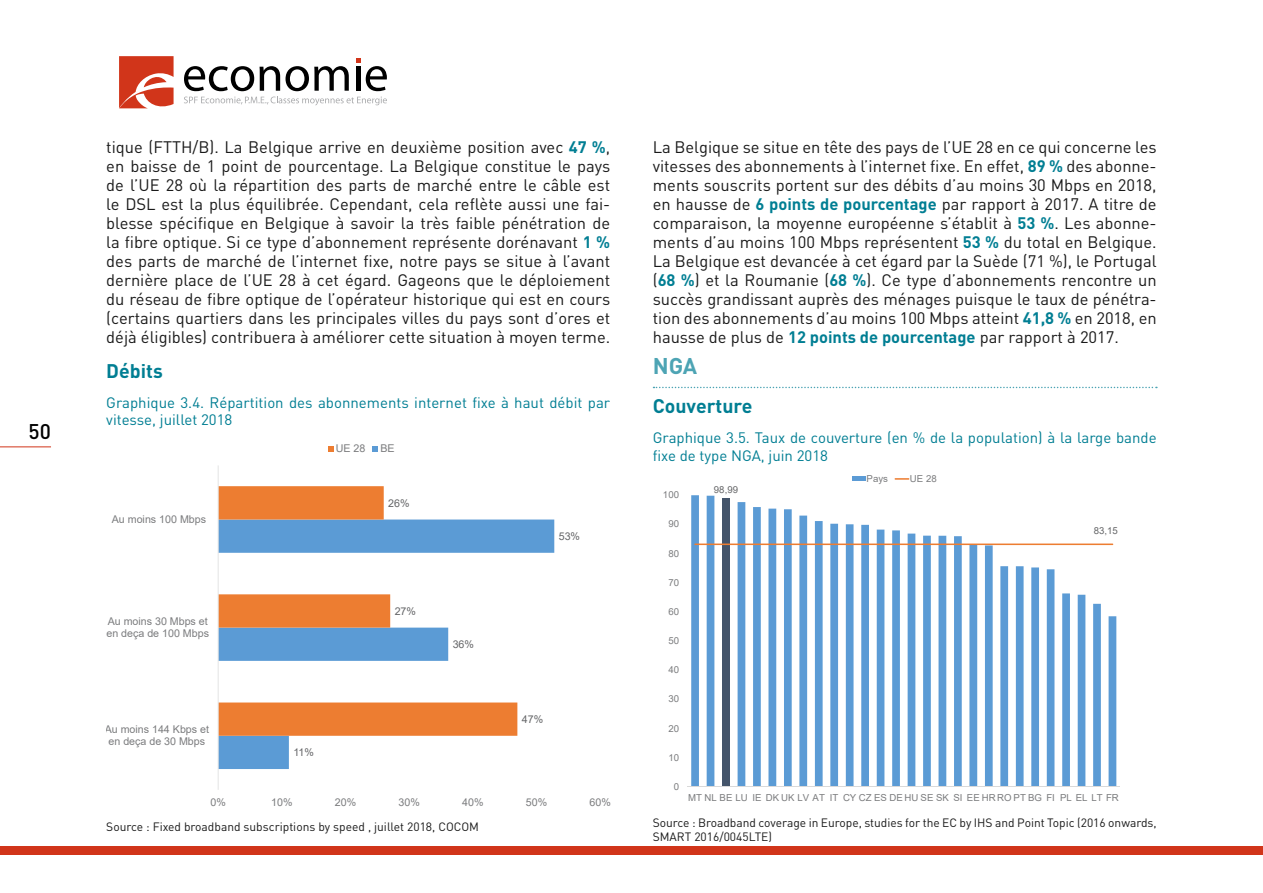
<style>
.page{position:relative;width:1263px;height:893px;background:#fff}
.page>*{position:absolute;margin:0;border:0;box-sizing:border-box;transform-origin:0 0}
.T2{font:700 22.5px "DIN Pro";color:#4da4b4}
.t1{font:500 21px "DIN Pro";color:#000}
.t2{font:700 19.5px "DIN Pro";color:#007e93}
.t3{font:16.5px/18.9px "DIN Pro";color:#1a1a1a;text-align:justify}
.Titre_graphique{font:15px/17.2px "DIN Pro";color:#007e93}
.bron{font:12px/13.8px "DIN Pro";color:#1a1a1a}
.t4{font:10.65px/12.3px "Arial";color:#7b7c7e;text-align:center}
.t5{font:10.65px "Arial";color:#646567}
.t6{font:9.6px "Arial";color:#7b7c7e}
.t7{font:9.6px "Arial";color:#646567}
.s1{font-weight:700;color:#007e93}
</style>
<div class="page">
<div style="left:0;top:846px;width:1263px;height:9px;background:#d1351a"></div>
<hr style="left:0;top:446px;width:51px;height:1px;background:#d1351a">
<svg style="left:119px;top:56px;width:55px;height:53px"></svg>
<svg style="left:184px;top:58px;width:203px;height:47px"></svg>
<svg style="left:219px;top:519px;width:335px;height:250px"></svg>
<svg style="left:219px;top:486px;width:298px;height:250px"></svg>
<hr style="left:218px;top:465px;width:1px;height:325px;background:#e3e4e4">
<svg style="left:328px;top:446px;width:5px;height:6px"></svg>
<svg style="left:373px;top:446px;width:5px;height:6px"></svg>
<svg style="left:653px;top:387px;width:504px;height:1px"></svg>
<svg style="left:691px;top:495px;width:425px;height:292px"></svg>
<hr style="left:687px;top:787px;width:433px;height:1px;background:#d9d9d9">
<hr style="left:694px;top:543px;width:419px;height:2px;background:#ed7d31">
<div style="left:852px;top:476px;width:13px;height:5px;background:#5b9bd5"></div>
<svg style="left:894px;top:478px;width:15px;height:2px"></svg>
<p class="t1" style="left:29px;top:417px;width:24px">50</p>
<p class="t3" style="left:106px;top:137px;width:505px">tique (FTTH/B). La Belgique arrive en deuxième position avec <span class="s1">47 %</span>, en baisse de 1 point de pourcentage. La Belgique constitue le pays de l’UE 28 où la répartition des parts de marché entre le câble est le DSL est la plus équilibrée. Cependant, cela reflète aussi une fai&shy;blesse spécifique en Belgique à savoir la très faible pénétration de la fibre optique. Si ce type d’abonnement représente dorénavant <span class="s1">1 % </span>des parts de marché de l’internet fixe, notre pays se situe à l’avant dernière place de l’UE 28 à cet égard. Gageons que le déploiement du réseau de fibre optique de l’opérateur historique qui est en cours (certains quartiers dans les principales villes du pays sont d’ores et déjà éligibles) contribuera à améliorer cette situation à moyen terme.</p>
<p class="t2" style="left:106px;top:358px;width:58px">Débits</p>
<p class="Titre_graphique" style="left:106px;top:393px;width:505px">Graphique 3.4. Répartition des abonnements internet fixe à haut débit par vitesse, juillet 2018</p>
<p class="t4" style="left:336px;top:442px;width:31px">UE 28</p>
<p class="t4" style="left:380px;top:442px;width:16px">BE</p>
<p class="t4" style="left:112px;top:513px;width:96px">Au moins 100 Mbps</p>
<p class="t4" style="left:106px;top:615px;width:104px;text-align:left">Au moins 30 Mbps et en deça de 100 Mbps</p>
<p class="t4" style="left:105px;top:723px;width:106px">Au moins 144 Kbps et en deça de 30 Mbps</p>
<p class="t5" style="left:293px;top:745px;width:22px">11%</p>
<p class="t5" style="left:388px;top:496px;width:23px">26%</p>
<p class="t5" style="left:395px;top:604px;width:23px">27%</p>
<p class="t5" style="left:453px;top:637px;width:23px">36%</p>
<p class="t5" style="left:559px;top:529px;width:23px">53%</p>
<p class="t5" style="left:522px;top:712px;width:23px">47%</p>
<p class="t4" style="left:210px;top:796px;width:17px">0%</p>
<p class="t4" style="left:271px;top:796px;width:23px">10%</p>
<p class="t4" style="left:335px;top:796px;width:23px">20%</p>
<p class="t4" style="left:399px;top:796px;width:23px">30%</p>
<p class="t4" style="left:462px;top:796px;width:23px">40%</p>
<p class="t4" style="left:526px;top:796px;width:23px">50%</p>
<p class="t4" style="left:590px;top:796px;width:23px">60%</p>
<p class="bron" style="left:106px;top:819px;width:374px">Source : Fixed broadband subscriptions by speed , juillet 2018, COCOM</p>
<p class="t3" style="left:653px;top:137px;width:505px">La Belgique se situe en tête des pays de l’UE 28 en ce qui concerne les vitesses des abonnements à l’internet fixe. En effet, <span class="s1">89 %</span> des abonne&shy;ments souscrits portent sur des débits d’au moins 30 Mbps en 2018, en hausse de <span class="s1">6 points de pourcentage</span> par rapport à 2017. A titre de comparaison, la moyenne européenne s’établit à <span class="s1">53 %</span>. Les abonne&shy;ments d’au moins 100 Mbps représentent <span class="s1">53 %</span> du total en Belgique.<br>La Belgique est devancée à cet égard par la Suède (71 %), le Portugal (<span class="s1">68 %</span>) et la Roumanie (<span class="s1">68 %</span>). Ce type d’abonnements rencontre un succès grandissant auprès des ménages puisque le taux de pénétra&shy;tion des abonnements d’au moins 100 Mbps atteint <span class="s1">41,8 %</span> en 2018, en hausse de plus de <span class="s1">12 points de pourcentage</span> par rapport à 2017.</p>
<p class="T2" style="left:653px;top:351px;width:46px">NGA</p>
<p class="t2" style="left:653px;top:393px;width:101px">Couverture</p>
<p class="Titre_graphique" style="left:653px;top:429px;width:505px">Graphique 3.5. Taux de couverture (en % de la population) à la large bande fixe de type NGA, juin 2018</p>
<p class="t7" style="left:714px;top:483px;width:26px">98,99</p>
<p class="t7" style="left:1094px;top:524px;width:26px">83,15</p>
<p class="t6" style="left:866px;top:472px;width:23px">Pays</p>
<p class="t6" style="left:910px;top:472px;width:28px">UE 28</p>
<p class="t6" style="left:663px;top:488px;width:18px">100</p>
<p class="t6" style="left:668px;top:517px;width:12px">90</p>
<p class="t6" style="left:668px;top:547px;width:12px">80</p>
<p class="t6" style="left:668px;top:576px;width:12px">70</p>
<p class="t6" style="left:668px;top:605px;width:12px">60</p>
<p class="t6" style="left:668px;top:634px;width:12px">50</p>
<p class="t6" style="left:668px;top:663px;width:12px">40</p>
<p class="t6" style="left:668px;top:692px;width:12px">30</p>
<p class="t6" style="left:668px;top:722px;width:12px">20</p>
<p class="t6" style="left:668px;top:751px;width:12px">10</p>
<p class="t6" style="left:674px;top:780px;width:7px">0</p>
<p class="t6" style="left:688px;top:791px;width:432px">MT NL BE LU IE DK UK LV AT IT CY CZ ES DE HU SE SK SI EE HRRO PT BG FI PL EL LT FR</p>
<p class="bron" style="left:653px;top:815px;width:505px">Source : Broadband coverage in Europe, studies for the EC by IHS and Point Topic (2016 onwards,<br>SMART 2016/0045LTE)</p>
</div>
